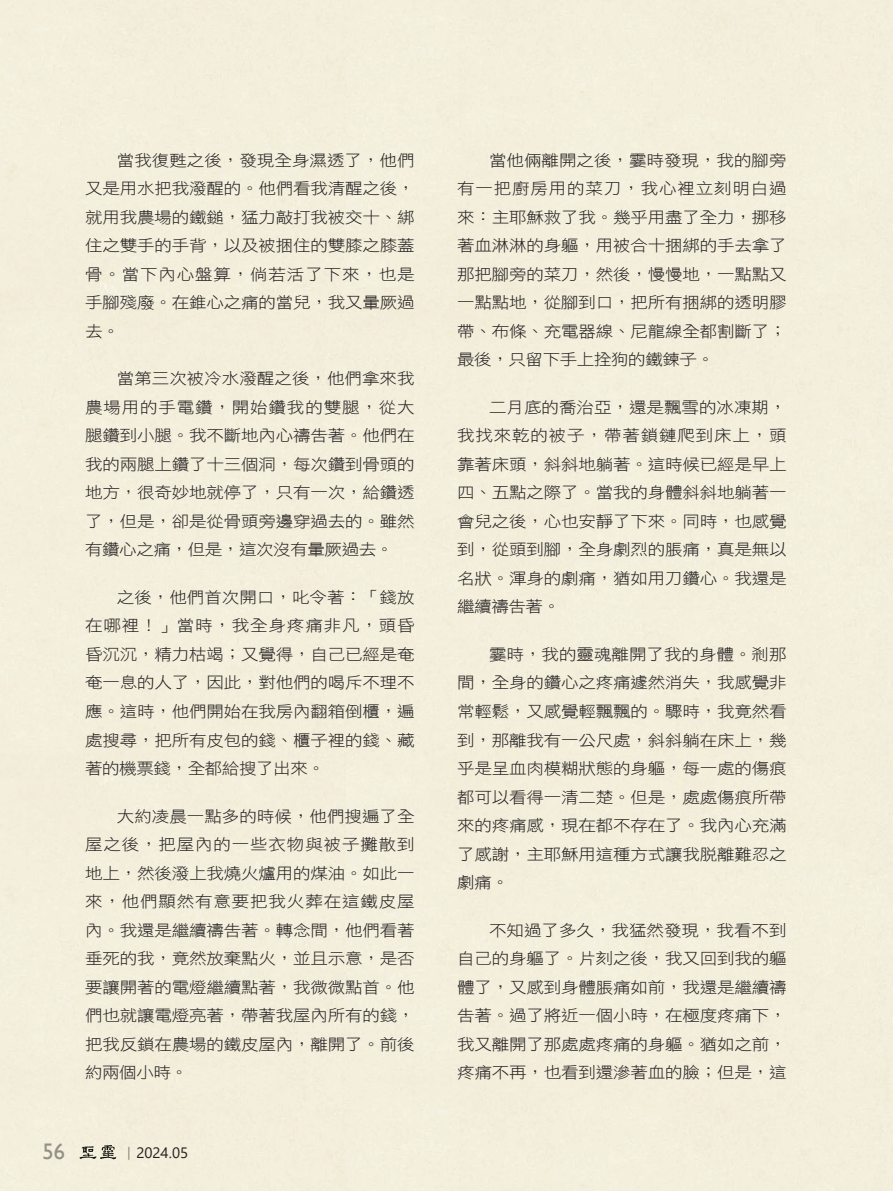
<style>
.page{position:relative;width:893px;height:1191px;background:#fff}
.page>*{position:absolute;margin:0;border:0;box-sizing:border-box;transform-origin:0 0}
.t1{font:22.5px "Gill Sans";color:#959086}
.t2{font:15.75px/28.5px "DF Hei W3 WIN BF";letter-spacing:-.01em;color:#231f20;text-align:justify;scale:1.11 1}
.t3{font:15px "Segoe UI";color:#231f20}
.s1{font-family:"Adobe Ming Std";font-weight:300}
</style>
<div class="page">
<svg style="left:80px;top:1145px;width:36px;height:14px"></svg>
<p class="t2" style="left:85px;top:145px;width:298px;text-indent:32px">當我復甦之後，發現全身濕透了，他們又是用水把我潑醒的。他們看我清醒之後，就用我農場的鐵鎚，猛力敲打我被交十、綁住之雙手的手背，以及被捆住的雙膝之膝蓋骨。當下內心盤算，倘若活了下來，也是手腳殘廢。在錐心之痛的當兒，我又暈厥過去。</p>
<p class="t2" style="left:85px;top:364px;width:298px;text-indent:32px">當第三次被冷水潑醒之後，他們拿來我農場用的手電鑽，開始鑽我的雙腿，從大腿鑽到小腿。我不斷地內心禱告著。他們在我的兩腿上鑽了十三個洞，每次鑽到骨頭的地方，很奇妙地就停了，只有一次，給鑽透了，但是，卻是從骨頭旁邊穿過去的。雖然有鑽心之痛，但是，這次沒有暈厥過去。</p>
<p class="t2" style="left:85px;top:583px;width:298px;text-indent:32px">之後，他們首次開口，叱令著：「錢放在哪裡！」當時，我全身疼痛非凡，頭昏昏沉沉，精力枯竭；又覺得，自己已經是奄奄一息的人了，因此，對他們的喝斥不理不應。這時，他們開始在我房內翻箱倒櫃，遍處搜尋，把所有皮包的錢、櫃子裡的錢、藏著的機票錢，全都給搜了出來。</p>
<p class="t2" style="left:85px;top:801px;width:298px;text-indent:32px">大約凌晨一點多的時候，他們搜遍了全屋之後，把屋內的一些衣物與被子攤散到地上，然後潑上我燒火爐用的煤油。如此一來，他們顯然有意要把我火葬在這鐵皮屋內。我還是繼續禱告著。轉念間，他們看著垂死的我，竟然放棄點火，並且示意，是否要讓開著的電燈繼續點著，我微微點首。他們也就讓電燈亮著，帶著我屋內所有的錢，把我反鎖在農場的鐵皮屋內，離開了。前後約兩個小時。</p>
<h1 class="t1" style="left:43px;top:1138px;width:24px">56</h1>
<p class="t3" style="left:121px;top:1138px;width:68px"><span class="s1">｜</span>2024.05</p>
<p class="t2" style="left:457px;top:145px;width:298px;text-indent:32px">當他倆離開之後，霎時發現，我的腳旁有一把廚房用的菜刀，我心裡立刻明白過來：主耶穌救了我。幾乎用盡了全力，挪移著血淋淋的身軀，用被合十捆綁的手去拿了那把腳旁的菜刀，然後，慢慢地，一點點又一點點地，從腳到口，把所有捆綁的透明膠帶、布條、充電器線、尼龍線全都割斷了；最後，只留下手上拴狗的鐵鍊子。</p>
<p class="t2" style="left:457px;top:393px;width:298px;text-indent:32px">二月底的喬治亞，還是飄雪的冰凍期，我找來乾的被子，帶著鎖鏈爬到床上，頭靠著床頭，斜斜地躺著。這時候已經是早上四、五點之際了。當我的身體斜斜地躺著一會兒之後，心也安靜了下來。同時，也感覺到，從頭到腳，全身劇烈的脹痛，真是無以名狀。渾身的劇痛，猶如用刀鑽心。我還是繼續禱告著。</p>
<p class="t2" style="left:457px;top:640px;width:298px;text-indent:32px">霎時，我的靈魂離開了我的身體。剎那間，全身的鑽心之疼痛遽然消失，我感覺非常輕鬆，又感覺輕飄飄的。驟時，我竟然看到，那離我有一公尺處，斜斜躺在床上，幾乎是呈血肉模糊狀態的身軀，每一處的傷痕都可以看得一清二楚。但是，處處傷痕所帶來的疼痛感，現在都不存在了。我內心充滿了感謝，主耶穌用這種方式讓我脫離難忍之劇痛。</p>
<p class="t2" style="left:457px;top:915px;width:298px;text-indent:32px">不知過了多久，我猛然發現，我看不到自己的身軀了。片刻之後，我又回到我的軀體了，又感到身體脹痛如前，我還是繼續禱告著。過了將近一個小時，在極度疼痛下，我又離開了那處處疼痛的身軀。猶如之前，疼痛不再，也看到還滲著血的臉；但是，這</p>
</div>
